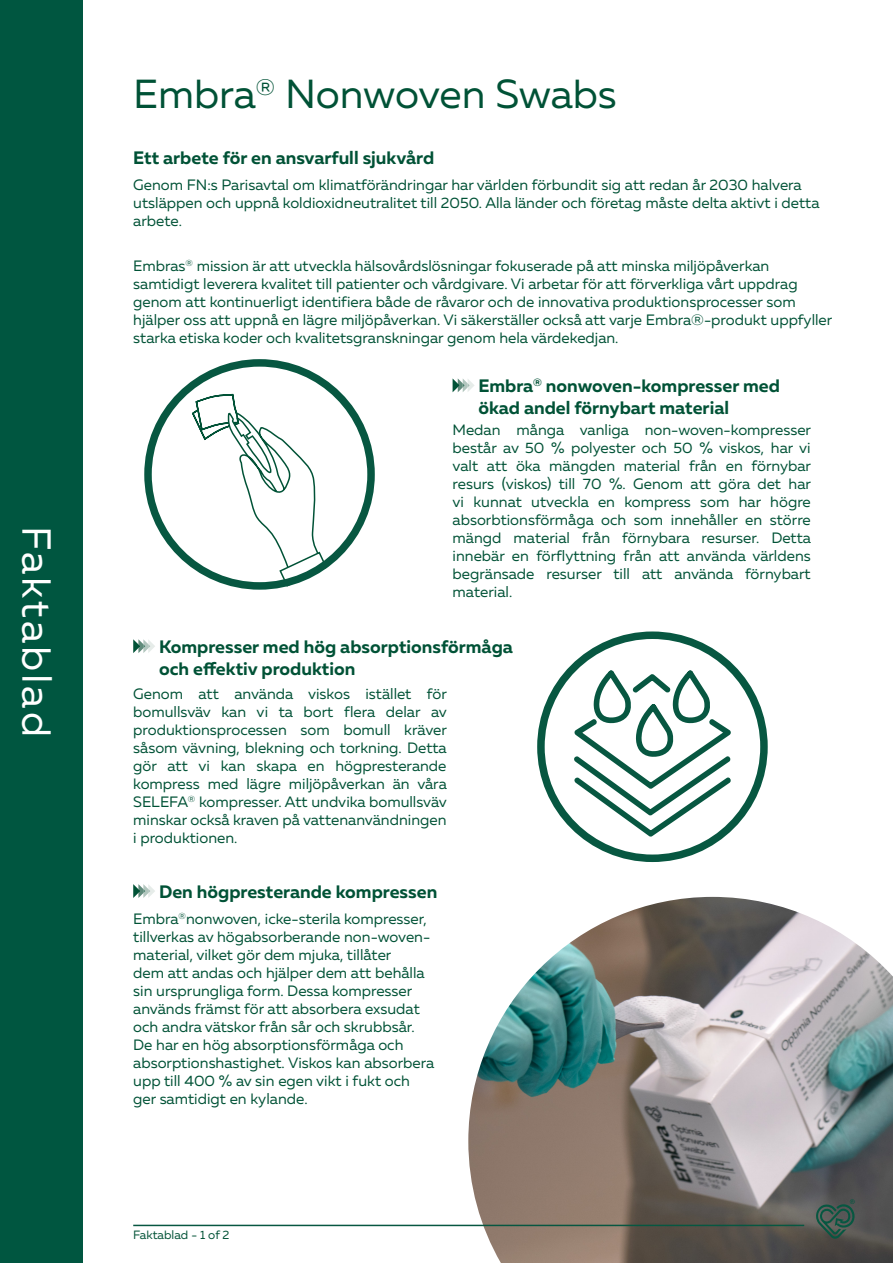
<style>
.page{position:relative;width:893px;height:1263px;background:#fff}
.page>*{position:absolute;margin:0;border:0;box-sizing:border-box;transform-origin:0 0}
.body{font:40.5px "Muller";letter-spacing:-.005em;color:#005236}
.fact_sheet{font:40.5px "Muller";letter-spacing:.075em;color:#fff}
.body-2{font:700 18px/21.6px "Muller";color:#005236}
.body-3{font:15px/18px "Muller";color:#005236}
.body-4{font:12px "Muller";color:#005236}
</style>
<div class="page">
<img style="left:468px;top:897px;width:425px;height:366px">
<div style="left:0;top:0;width:83px;height:1263px;background:#005640"></div>
<svg style="left:453px;top:378px;width:21px;height:14px"></svg>
<svg style="left:133px;top:639px;width:22px;height:14px"></svg>
<svg style="left:133px;top:884px;width:22px;height:14px"></svg>
<hr style="left:133px;top:1225px;width:671px;height:1px;background:#075741">
<svg style="left:816px;top:1199px;width:40px;height:40px;background:#42584f"></svg>
<svg style="left:191px;top:393px;width:137px;height:195px"></svg>
<div style="left:144px;top:359px;width:231px;height:231px;border:8px solid #075741;border-radius:50%"></div>
<svg style="left:574px;top:669px;width:158px;height:168px"></svg>
<div style="left:537px;top:631px;width:231px;height:231px;border:8px solid #075741;border-radius:50%"></div>
<p class="fact_sheet" style="left:61px;top:526px;width:212px;rotate:90deg">Faktablad</p>
<p class="body" style="left:133px;top:69px;width:485px">Embra<sup>®</sup> Nonwoven Swabs</p>
<p class="body-2" style="left:133px;top:147px;width:303px">Ett arbete för en ansvarfull sjukvård</p>
<p class="body-3" style="left:133px;top:176px;width:688px">Genom FN:s Parisavtal om klimatförändringar har världen förbundit sig att redan år 2030 halvera utsläppen och uppnå koldioxidneutralitet till 2050. Alla länder och företag måste delta aktivt i detta arbete.</p>
<p class="body-3" style="left:133px;top:256px;width:701px">Embras<sup>®</sup> mission är att utveckla hälsovårdslösningar fokuserade på att minska miljöpåverkan samtidigt leverera kvalitet till patienter och vårdgivare. Vi arbetar för att förverkliga vårt uppdrag genom att kontinuerligt identifiera både de råvaror och de innovativa produktionsprocesser som hjälper oss att uppnå en lägre miljöpåverkan. Vi säkerställer också att varje Embra®-produkt uppfyller starka etiska koder och kvalitetsgranskningar genom hela värdekedjan.</p>
<p class="body-2" style="left:478px;top:375px;width:303px">Embra<sup>®</sup> nonwoven-kompresser med ökad andel förnybart material</p>
<p class="body-3" style="left:453px;top:420px;width:360px;text-align:justify">Medan många vanliga non-woven-kompresser består av 50 % polyester och 50 % viskos, har vi valt att öka mängden material från en förnybar resurs (viskos) till 70 %. Genom att göra det har vi kunnat utveckla en kompress som har högre absorbtionsförmåga och som innehåller en större mängd material från förnybara resurser. Detta innebär en förflyttning från att använda världens begränsade resurser till att använda förnybart material.</p>
<p class="body-2" style="left:159px;top:636px;width:355px">Kompresser med hög absorptionsförmåga och effektiv produktion</p>
<p class="body-3" style="left:133px;top:684px;width:315px;text-align:justify">Genom att använda viskos istället för bomullsväv kan vi ta bort flera delar av produktionsprocessen som bomull kräver såsom vävning, blekning och torkning. Detta gör att vi kan skapa en högpresterande kompress med lägre miljöpåverkan än våra SELEFA<sup>®</sup> kompresser. Att undvika bomullsväv minskar också kraven på vattenanvändningen i produktionen.</p>
<p class="body-2" style="left:159px;top:881px;width:280px">Den högpresterande kompressen</p>
<p class="body-3" style="left:133px;top:909px;width:303px">Embra<sup>®</sup>nonwoven, icke-sterila kompresser, tillverkas av högabsorberande non-woven&shy;material, vilket gör dem mjuka, tillåter<br>dem att andas och hjälper dem att behålla sin ursprungliga form. Dessa kompresser används främst för att absorbera exsudat och andra vätskor från sår och skrubbsår.<br>De har en hög absorptionsförmåga och absorptionshastighet. Viskos kan absorbera upp till 400 % av sin egen vikt i fukt och ger samtidigt en kylande.</p>
<p class="body-4" style="left:133px;top:1227px;width:98px">Faktablad - 1 of 2</p>
</div>
